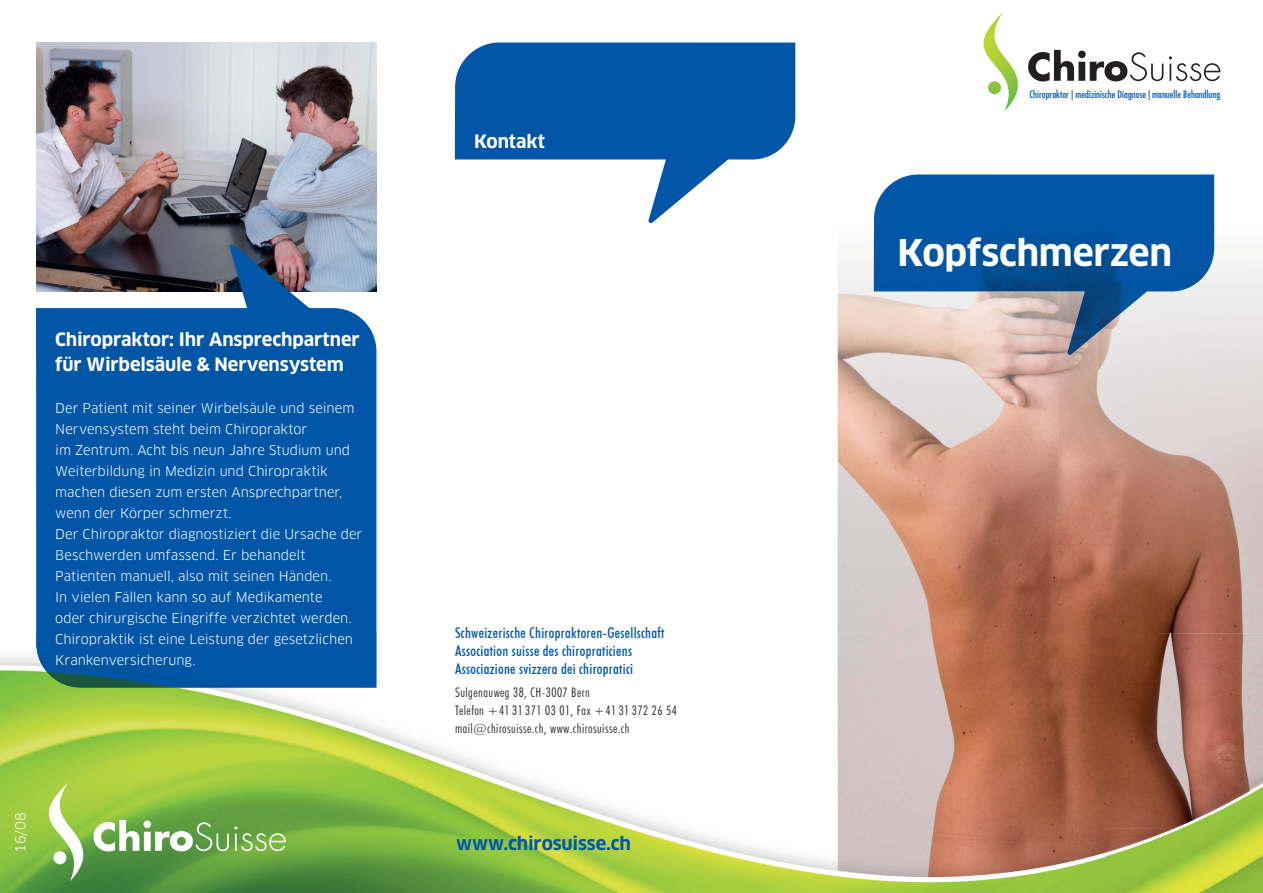
<style>
.page{position:relative;width:1263px;height:893px;background:#fff}
.page>*{position:absolute;margin:0;border:0;box-sizing:border-box;transform-origin:0 0}
.t1{font:700 36px "Clan OT";letter-spacing:-.005em;color:#fff}
.t2{font:700 18px/25.5px "Clan OT";letter-spacing:-.005em;color:#fff}
.t3{font:700 18px "Clan OT";letter-spacing:-.01em;color:#0156a8}
.t4{font:500 condensed 14.7px/18px "Futura BT";letter-spacing:.02em;color:#0156a8}
.t5{font:13.5px "Clan OT";color:#fff}
.t6{font:13.2px/21px "Clan OT";color:#fff}
.t7{font:300 condensed 13.05px/17.5px "Futura BT";letter-spacing:.04em;color:#231f20}
.t8{font:condensed 9.9px "Futura";letter-spacing:.01em;color:#0156a8}
.s1{font-size:12px}
</style>
<div class="page">
<img style="left:36px;top:43px;width:340px;height:201px">
<svg style="left:1169px;top:56px;width:51px;height:25px"></svg>
<svg style="left:983px;top:13px;width:180px;height:98px"></svg>
<svg style="left:455px;top:43px;width:340px;height:180px;fill:#0156a8"></svg>
<svg style="left:36px;top:244px;width:340px;height:389px;background:#155da3"></svg>
<img style="left:0;top:656px;width:104px;height:237px">
<img style="left:368px;top:633px;width:473px;height:260px">
<img style="left:104px;top:688px;width:264px;height:205px">
<img style="left:1211px;top:829px;width:52px;height:64px">
<img style="left:1105px;top:829px;width:106px;height:64px">
<img style="left:841px;top:857px;width:264px;height:36px">
<img style="left:36px;top:633px;width:340px;height:55px">
<svg style="left:49px;top:783px;width:237px;height:98px;background:#81b457"></svg>
<img style="left:838px;top:226px;width:52px;height:407px">
<img style="left:1210px;top:203px;width:53px;height:430px">
<img style="left:890px;top:355px;width:267px;height:278px">
<img style="left:1157px;top:355px;width:53px;height:278px">
<img style="left:838px;top:633px;width:266px;height:244px">
<img style="left:1103px;top:633px;width:160px;height:196px">
<img style="left:1103px;top:828px;width:72px;height:25px">
<img style="left:874px;top:174px;width:340px;height:181px">
<h2 class="t2" style="left:55px;top:326px;width:306px">Chiropraktor: Ihr Ansprechpartner für Wirbelsäule &amp; Nervensystem</h2>
<p class="t6" style="left:55px;top:398px;width:309px">Der Patient mit seiner Wirbelsäule und seinem Nervensystem steht beim Chiropraktor<br>im Zentrum. Acht bis neun Jahre Studium und Weiterbildung in Medizin und Chiropraktik machen diesen zum ersten Ansprechpartner, wenn der Körper schmerzt.<br>Der Chiropraktor diagnostiziert die Ursache der Beschwerden umfassend. Er behandelt Patienten manuell, also mit seinen Händen.<br>In vielen Fällen kann so auf Medikamente<br>oder chirurgische Eingriffe verzichtet werden.<br>Chiropraktik ist eine Leistung der gesetzlichen Krankenversicherung.</p>
<p class="t5" style="left:12px;top:852px;width:42px;rotate:-90deg">16/08</p>
<h2 class="t2" style="left:474px;top:128px;width:72px">Kontakt</h2>
<p class="t4" style="left:455px;top:624px;width:211px">Schweizerische Chiropraktoren-Gesellschaft<br>Association suisse des chiropraticiens<br>Associazione svizzera dei chiropratici</p>
<p class="t7" style="left:455px;top:684px;width:223px">Sulgenauweg 38, CH-3007 Bern<br>Telefon +41 31 371 03 01, Fax +41 31 372 26 54 mail@chirosuisse.ch, www.chirosuisse.ch</p>
<h2 class="t3" style="left:456px;top:833px;width:176px">www.chirosuisse.ch</h2>
<p class="t8" style="left:1029px;top:88px;width:192px">Chiropraktor <span class="s1">|</span> medizinische Diagnose <span class="s1">|</span>manuelle Behandlung</p>
<h1 class="t1" style="left:897px;top:232px;width:276px">Kopfschmerzen</h1>
</div>
